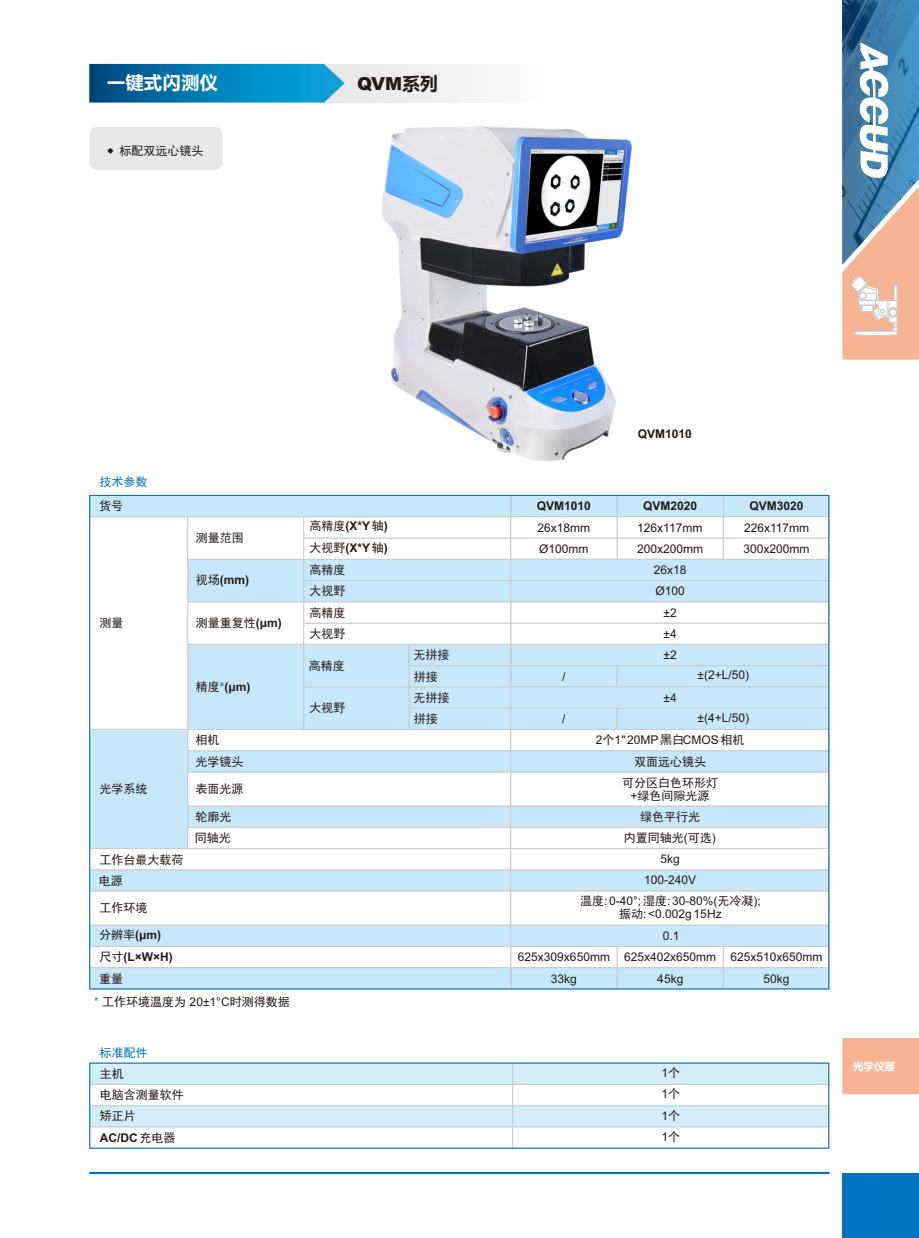
<style>
.page{position:relative;width:919px;height:1238px;background:#fff}
.page>*{position:absolute;margin:0;border:0;box-sizing:border-box;transform-origin:0 0}
.t1{font:700 18px "Microsoft Ya Hei";letter-spacing:.03em;color:#fff}
.t2{font:900 18px "Arial";color:#231916}
.t3{font:12px/21.5px "Arial";color:#231916;text-align:center}
.t4{font:12px/21.3px "Sim Hei";color:#231916}
.t5{font:700 12px/21.3px "Arial";color:#231916}
.t6{font:12px "Sim Hei";color:#0073c0}
.t7{font:700 10.5px "Microsoft Ya Hei";color:#fff}
.s1{font-family:"Microsoft Ya Hei";font-weight:700}
.s2{font-family:"Sim Hei";font-weight:400}
.s3{font-family:"Arial";font-weight:700}
.s4{color:#008cd6}
.s5{font-family:"Arial";color:#008cd6}
.s6{font-family:"Arial"}
.s7{font-family:"Sim Hei"}
</style>
<div class="page">
<div style="left:89px;top:127px;width:134px;height:43px;background:#e7e7e7"></div>
<hr style="left:89px;top:1171px;width:740px;height:2px;background:#0073c0">
<svg style="left:89px;top:494px;width:741px;height:495px"></svg>
<img style="left:383px;top:127px;width:248px;height:333px">
<svg style="left:91px;top:1064px;width:736px;height:82px"></svg>
<div style="left:319px;top:64px;width:221px;height:39px;background:#f0f0f0"></div>
<svg style="left:89px;top:64px;width:255px;height:39px;background:#0d81b5"></svg>
<div style="left:842px;top:1172px;width:76px;height:65px;background:#0073c0"></div>
<div style="left:842px;top:1038px;width:76px;height:56px;background:#f6b492"></div>
<svg style="left:842px;top:0;width:76px;height:359px;background:#92a0ae"></svg>
<hr style="left:896px;top:285px;width:1px;height:50px;background:#c9cacb">
<h1 class="t1" style="left:107px;top:75px;width:112px">一键式闪测仪</h1>
<h1 class="t2" style="left:357px;top:77px;width:83px">QVM<span class="s1">系列</span></h1>
<p class="t4" style="left:119px;top:140px;width:85px">标配双远心镜头</p>
<p class="t6" style="left:99px;top:476px;width:49px">技术参数</p>
<p class="t4" style="left:99px;top:495px;width:25px">货号</p>
<p class="t4" style="left:99px;top:612px;width:25px">测量</p>
<p class="t4" style="left:196px;top:527px;width:49px">测量范围</p>
<p class="t5" style="left:196px;top:570px;width:55px"><span class="s2">视场</span>(mm)</p>
<p class="t4" style="left:196px;top:611px;width:88px">测量重复性<span class="s3">(μm)</span></p>
<p class="t5" style="left:196px;top:676px;width:56px"><span class="s2">精度</span><span class="s4">*</span>(μm)</p>
<p class="t4" style="left:99px;top:778px;width:49px">光学系统</p>
<p class="t4" style="left:99px;top:848px;width:85px">工作台最大载荷</p>
<p class="t4" style="left:99px;top:869px;width:25px">电源</p>
<p class="t4" style="left:99px;top:897px;width:49px">工作环境</p>
<p class="t5" style="left:99px;top:925px;width:64px"><span class="s2">分辨率</span>(μm)</p>
<p class="t5" style="left:99px;top:946px;width:75px"><span class="s2">尺寸</span>(L×W×H)</p>
<p class="t4" style="left:99px;top:967px;width:25px">重量</p>
<p class="t4" style="left:195px;top:729px;width:50px">相机<br>光学镜头</p>
<p class="t4" style="left:195px;top:778px;width:49px">表面光源</p>
<p class="t4" style="left:195px;top:806px;width:38px">轮廓光同轴光</p>
<p class="t4" style="left:94px;top:991px;width:197px"><span class="s5">*</span> 工作环境温度为 <span class="s6">20±1°C</span>时测得数据</p>
<p class="t6" style="left:100px;top:1046px;width:49px">标准配件</p>
<p class="t4" style="left:100px;top:1062px;width:85px">主机<br>电脑含测量软件矫正片</p>
<p class="t5" style="left:100px;top:1128px;width:77px">AC/DC <span class="s2">充电器</span></p>
<p class="t5" style="left:309px;top:516px;width:80px"><span class="s2">高精度</span>(X*Y<span class="s2">轴</span>)<span class="s2">大视野</span>(X*Y<span class="s2">轴</span>)</p>
<p class="t4" style="left:309px;top:559px;width:37px;text-align:justify">高精度大视野高精度大视野</p>
<p class="t4" style="left:309px;top:655px;width:37px">高精度</p>
<p class="t4" style="left:309px;top:697px;width:37px">大视野</p>
<p class="t4" style="left:413px;top:644px;width:37px">无拼接拼接无拼接拼接</p>
<p class="t5" style="left:637px;top:424px;width:56px">QVM1010</p>
<p class="t5" style="left:537px;top:496px;width:56px">QVM1010</p>
<p class="t5" style="left:749px;top:496px;width:56px">QVM3020</p>
<p class="t5" style="left:643px;top:496px;width:56px">QVM2020</p>
<p class="t3" style="left:537px;top:518px;width:54px">26x18mm</p>
<p class="t3" style="left:637px;top:517px;width:67px">126x117mm</p>
<p class="t3" style="left:654px;top:560px;width:34px;text-align:left">26x18<br>Ø100</p>
<p class="t3" style="left:744px;top:517px;width:67px">226x117mm</p>
<p class="t3" style="left:539px;top:539px;width:51px">Ø100mm</p>
<p class="t3" style="left:637px;top:539px;width:68px">200x200mm</p>
<p class="t3" style="left:743px;top:539px;width:68px">300x200mm</p>
<p class="t3" style="left:663px;top:603px;width:15px">±2</p>
<p class="t3" style="left:663px;top:624px;width:15px">±4</p>
<p class="t3" style="left:562px;top:666px;width:5px">/</p>
<p class="t3" style="left:562px;top:709px;width:5px">/</p>
<p class="t3" style="left:663px;top:645px;width:15px">±2</p>
<p class="t3" style="left:663px;top:688px;width:15px">±4</p>
<p class="t3" style="left:697px;top:665px;width:53px">±(2+L/50)</p>
<p class="t3" style="left:697px;top:708px;width:53px">±(4+L/50)</p>
<p class="t3" style="left:596px;top:730px;width:150px">2<span class="s7">个</span>1" 20MP<span class="s7">黑白</span>CMOS <span class="s7">相机</span></p>
<p class="t4" style="left:634px;top:750px;width:73px">双面远心镜头</p>
<p class="t4" style="left:622px;top:776px;width:97px;line-height:12.6px;text-align:center">可分区白色环形灯<span class="s6">+</span>绿色间隙光源</p>
<p class="t4" style="left:623px;top:806px;width:93px;line-height:20.5px;text-align:center">绿色平行光<br>内置同轴光<span class="s6">(</span>可选<span class="s6">)</span></p>
<p class="t3" style="left:580px;top:870px;width:182px;line-height:21px">100-240V<br><span class="s7">温度</span>: 0-40°; <span class="s7">湿度</span>: 30-80%(<span class="s7">无冷凝</span>);</p>
<p class="t3" style="left:619px;top:904px;width:104px"><span class="s7">振动</span>: &lt;0.002g 15Hz<br>0.1</p>
<p class="t3" style="left:660px;top:849px;width:21px">5kg</p>
<p class="t3" style="left:518px;top:947px;width:306px">625x309x650mm 625x402x650mm 625x510x650mm</p>
<p class="t3" style="left:551px;top:968px;width:28px">33kg</p>
<p class="t3" style="left:657px;top:968px;width:28px">45kg</p>
<p class="t3" style="left:763px;top:968px;width:28px">50kg</p>
<p class="t3" style="left:661px;top:1062px;width:20px;text-align:justify">1<span class="s7">个</span>1<span class="s7">个</span>1<span class="s7">个</span>1<span class="s7">个</span></p>
<p class="t7" style="left:853px;top:1061px;width:43px">光学仪器</p>
</div>
